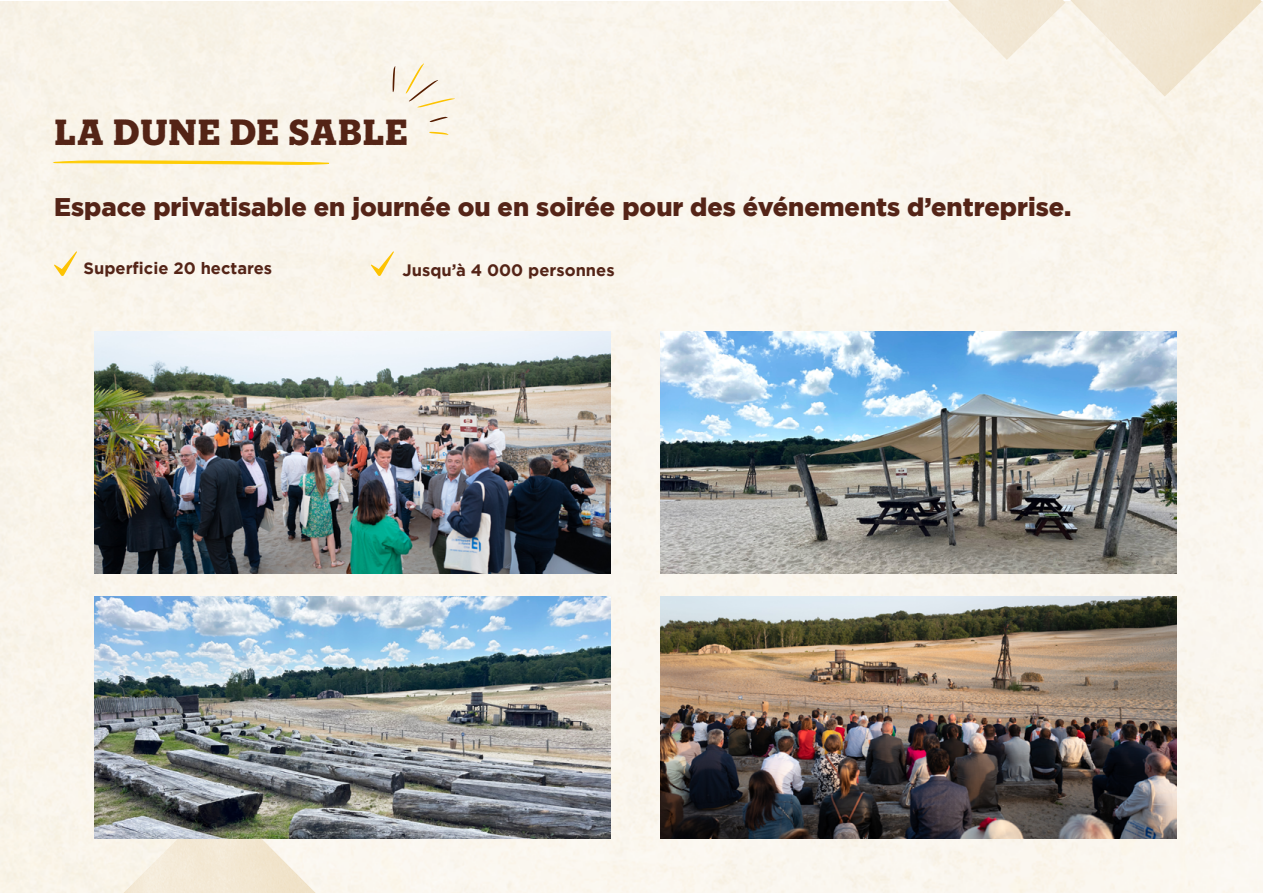
<style>
.page{position:relative;width:1263px;height:893px;background:#fff}
.page>*{position:absolute;margin:0;border:0;box-sizing:border-box;transform-origin:0 0}
.t1{font:900 34.5px "Sonder Slab";color:#542416}
.t2{font:900 25.5px "Gotham";color:#542417}
.t3{font:700 16.5px "Gotham";color:#542417}
</style>
<div class="page">
<div style="left:0;top:1px;width:1263px;height:892px;background:#faf5ec"></div>
<img style="left:1070px;top:0;width:192px;height:96px">
<img style="left:124px;top:839px;width:192px;height:54px">
<img style="left:948px;top:0;width:117px;height:60px">
<svg style="left:391px;top:66px;width:6px;height:26px"></svg>
<svg style="left:429px;top:116px;width:19px;height:6px"></svg>
<svg style="left:404px;top:63px;width:51px;height:45px;background:#f5edda"></svg>
<svg style="left:429px;top:131px;width:20px;height:5px"></svg>
<svg style="left:54px;top:251px;width:23px;height:25px"></svg>
<svg style="left:371px;top:251px;width:23px;height:25px"></svg>
<svg style="left:54px;top:160px;width:276px;height:5px"></svg>
<img style="left:94px;top:597px;width:516px;height:242px">
<img style="left:94px;top:332px;width:516px;height:242px">
<img style="left:660px;top:332px;width:516px;height:242px">
<img style="left:660px;top:597px;width:516px;height:242px">
<h1 class="t1" style="left:54px;top:117px;width:356px">LA DUNE DE SABLE</h1>
<p class="t2" style="left:54px;top:190px;width:1019px">Espace privatisable en journée ou en soirée pour des événements d’entreprise.</p>
<p class="t3" style="left:84px;top:257px;width:190px">Superficie 20 hectares</p>
<p class="t3" style="left:402px;top:259px;width:214px">Jusqu’à 4 000 personnes</p>
</div>
